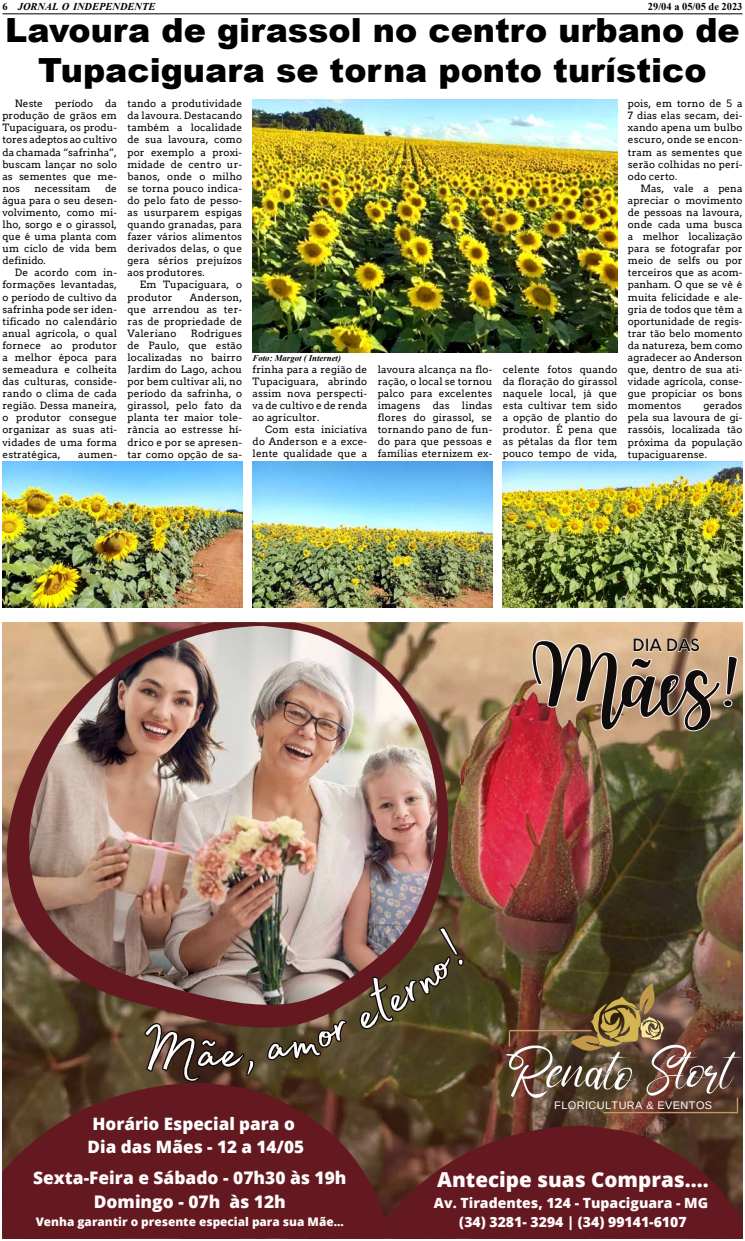
<style>
.page{position:relative;width:745px;height:1241px;background:#fff}
.page>*{position:absolute;margin:0;border:0;box-sizing:border-box;transform-origin:0 0}
.t1{font:70.26px "Joshico";color:#100c0b}
.t2{font:900 33.25px/39.9px "Arial";color:#000;text-align:center}
.t3{font:800 20.56px "Open Sans";color:#fffbfb}
.t4{font:800 17.32px/23.6px "Open Sans";color:#fffbfb;text-align:center}
.t5{font:800 17.06px/23px "Open Sans";color:#fff}
.t6{font:500 16.54px "Neue Einstellung";color:#100c0b}
.t7{font:800 14px/18.7px "Open Sans";color:#fffbfb;text-align:center}
.t8{font:800 11.81px "Open Sans";color:#fffbfb}
.t9{font:10.94px "Arimo";letter-spacing:.035em;color:#fffbfb}
.t10{font:italic 700 10.5px "Times New Roman";color:#000}
.t11{font:700 10.5px "Times New Roman";color:#000}
.t12{font:10.06px/12.1px "Arvo";letter-spacing:.01em;color:#000;text-align:justify}
.t13{font:italic 700 8.75px "Times New Roman";color:#000}
.s1{font-style:normal}
</style>
<div class="page">
<hr style="left:2px;top:13px;width:740px;height:1px;background:#000">
<img style="left:2px;top:462px;width:240px;height:145px">
<img style="left:252px;top:462px;width:240px;height:145px">
<img style="left:502px;top:462px;width:240px;height:145px">
<img style="left:252px;top:99px;width:365px;height:253px">
<img style="left:3px;top:622px;width:739px;height:503px">
<svg style="left:2px;top:622px;width:452px;height:410px;background:#86624c"></svg>
<img style="left:24px;top:625px;width:429px;height:379px">
<img style="left:530px;top:637px;width:208px;height:95px">
<svg style="left:391px;top:1125px;width:351px;height:113px;background:#601f22"></svg>
<svg style="left:3px;top:1082px;width:388px;height:156px;background:#611f22"></svg>
<img style="left:570px;top:1035px;width:33px;height:15px">
<img style="left:552px;top:1065px;width:13px;height:22px">
<img style="left:561px;top:1065px;width:26px;height:21px">
<img style="left:603px;top:1051px;width:22px;height:38px">
<img style="left:646px;top:1044px;width:40px;height:51px">
<img style="left:675px;top:1051px;width:22px;height:37px">
<img style="left:686px;top:1064px;width:22px;height:22px">
<img style="left:704px;top:1065px;width:18px;height:28px">
<img style="left:719px;top:1051px;width:22px;height:37px">
<img style="left:504px;top:1045px;width:48px;height:52px">
<img style="left:642px;top:1015px;width:15px;height:4px">
<img style="left:640px;top:1019px;width:23px;height:20px">
<svg style="left:648px;top:1021px;width:11px;height:15px"></svg>
<img style="left:638px;top:983px;width:16px;height:31px">
<img style="left:614px;top:1067px;width:22px;height:21px">
<img style="left:603px;top:996px;width:33px;height:7px">
<img style="left:590px;top:1003px;width:50px;height:43px">
<img style="left:604px;top:1009px;width:14px;height:4px">
<img style="left:599px;top:1013px;width:19px;height:17px">
<img style="left:604px;top:1021px;width:17px;height:17px">
<svg style="left:508px;top:1031px;width:2px;height:15px"></svg>
<img style="left:508px;top:1029px;width:83px;height:2px">
<svg style="left:735px;top:1096px;width:2px;height:15px"></svg>
<img style="left:603px;top:1111px;width:134px;height:2px">
<img style="left:585px;top:1067px;width:24px;height:22px">
<svg style="left:142px;top:979px;width:113px;height:119px;background:#5b362f"></svg>
<svg style="left:265px;top:1018px;width:86px;height:71px;background:#4c3a24"></svg>
<svg style="left:357px;top:925px;width:113px;height:183px;background:#524128"></svg>
<p class="t10" style="left:2px;top:-1px;width:154px"><span class="s1">6</span> JORNAL O INDEPENDENTE</p>
<p class="t11" style="left:647px;top:-1px;width:96px">29/04 a 05/05 de 2023</p>
<h2 class="t2" style="left:5px;top:10px;width:735px">Lavoura de girassol no centro urbano de<br>Tupaciguara se torna ponto turístico</h2>
<p class="t12" style="left:127px;top:97px;width:116px">tando a produtividade da lavoura. Destacando também a localidade de sua lavoura, como por exemplo a proxi&shy;midade de centro ur&shy;banos, onde o milho se torna pouco indica&shy;do pelo fato de pesso&shy;as usurparem espigas quando granadas, para fazer vários alimentos derivados delas, o que gera sérios prejuízos aos produtores.</p>
<p class="t12" style="left:127px;top:279px;width:116px;text-indent:12px">Em Tupaciguara, o produtor</p>
<p class="t12" style="left:2px;top:97px;width:116px;text-indent:12px">Neste período da produção de grãos em Tupaciguara, os produ&shy;tores adeptos ao cultivo da chamada “safrinha”, buscam lançar no solo as sementes que me&shy;nos</p>
<p class="t12" style="left:627px;top:97px;width:116px">pois, em torno de 5 a 7 dias elas secam, dei&shy;xando apena um bulbo escuro, onde se encon&shy;tram as sementes que serão colhidas no perí&shy;odo certo.</p>
<p class="t12" style="left:627px;top:182px;width:116px;text-indent:12px">Mas, vale a pena apreciar o movimento de pessoas na lavoura, onde cada uma busca a melhor localização para se fotografar por meio de selfs ou por terceiros que as acom&shy;panham. O que se vê é muita felicidade e ale&shy;gria de todos que têm a oportunidade de regis&shy;trar tão belo momento da natureza, bem como agradecer ao Anderson que, dentro de sua ati&shy;vidade agrícola, conse&shy;gue propiciar os bons momentos</p>
<p class="t12" style="left:2px;top:182px;width:116px;text-indent:102px">de água para o seu desen&shy;volvimento, como mi&shy;lho, sorgo e o girassol, que é uma planta com um ciclo de vida bem definido.</p>
<p class="t12" style="left:2px;top:267px;width:116px;text-indent:12px">De acordo com in&shy;formações levantadas, o período de cultivo da safrinha pode ser iden&shy;tificado no calendário anual agrícola, o qual fornece ao produtor a melhor época para semeadura e colheita das culturas, conside&shy;rando o clima de cada região. Dessa maneira, o produtor consegue organizar as suas ati&shy;vidades de uma forma estratégica,</p>
<p class="t12" style="left:34px;top:182px;width:58px">necessitam</p>
<p class="t12" style="left:127px;top:291px;width:116px;text-indent:62px">Anderson, que arrendou as ter&shy;ras de propriedade de Valeriano</p>
<p class="t12" style="left:127px;top:327px;width:116px;text-indent:63px">Rodrigues de Paulo, que estão localizadas no bairro Jardim do Lago, achou por bem cultivar ali, no período da safrinha, o girassol, pelo fato da planta ter maior tole&shy;rância ao estresse hí&shy;drico e por se apresen&shy;tar como opção de sa-</p>
<p class="t13" style="left:252px;top:352px;width:90px">Foto: Margot ( Internet)</p>
<p class="t12" style="left:252px;top:363px;width:116px">frinha para a região de Tupaciguara, abrindo assim nova perspecti&shy;va de cultivo e de renda ao agricultor.</p>
<p class="t12" style="left:252px;top:423px;width:116px;text-indent:12px">Com esta iniciativa do Anderson e a exce&shy;lente qualidade que a</p>
<p class="t12" style="left:377px;top:363px;width:116px">lavoura alcança na flo&shy;ração, o local se tornou palco para excelentes imagens das lindas flores do girassol, se tornando pano de fun&shy;do para que pessoas e famílias eternizem ex-</p>
<p class="t12" style="left:502px;top:363px;width:116px">celente fotos quando da floração do girassol naquele local, já que esta cultivar tem sido a opção de plantio do produtor. É pena que as pétalas da flor tem pouco tempo de vida,</p>
<p class="t12" style="left:627px;top:399px;width:116px;text-indent:75px">gerados pela sua lavoura de gi&shy;rassóis, localizada tão próxima da população tupaciguarense.</p>
<p class="t12" style="left:78px;top:448px;width:40px">aumen-</p>
<h3 class="t6" style="left:632px;top:630px;width:69px">DIA DAS</h3>
<h1 class="t1" style="left:538px;top:640px;width:208px">Mães!</h1>
<h3 class="t5" style="left:88px;top:1110px;width:218px">Horário Especial para o<br>Dia das Mães - 12 a 14/05</h3>
<h3 class="t4" style="left:33px;top:1165px;width:315px">Sexta-Feira e Sábado - 07h30 às 19h<br>Domingo - 07h às 12h</h3>
<p class="t8" style="left:36px;top:1212px;width:309px">Venha garantir o presente especial para sua Mãe...</p>
<p class="t9" style="left:554px;top:1097px;width:159px">FLORICULTURA &amp; EVENTOS</p>
<h3 class="t3" style="left:437px;top:1163px;width:273px">Antecipe suas Compras....</h3>
<h3 class="t7" style="left:433px;top:1192px;width:275px">Av. Tiradentes, 124 - Tupaciguara - MG (34) 3281- 3294 | (34) 99141-6107</h3>
</div>
